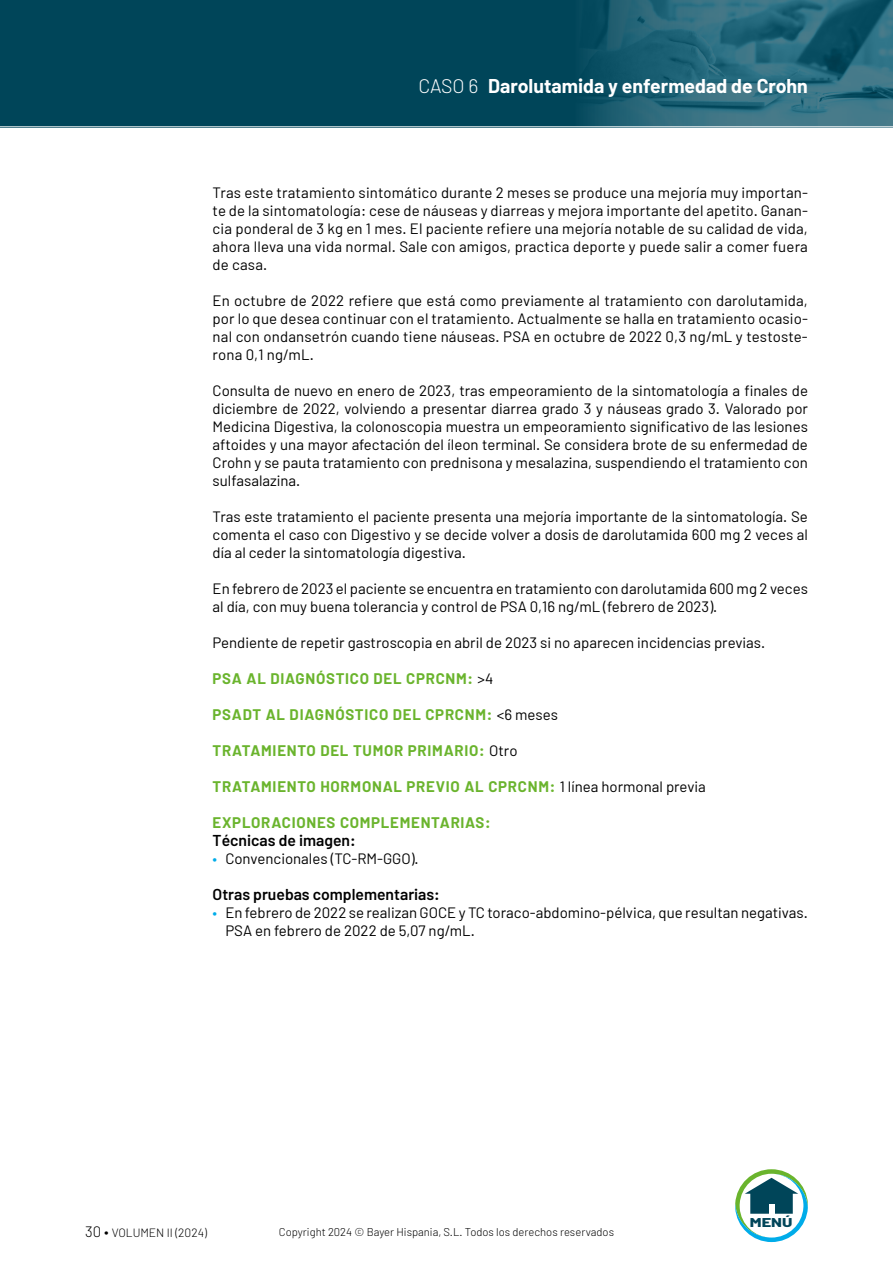
<style>
.page{position:relative;width:893px;height:1263px;background:#fff}
.page>*{position:absolute;margin:0;border:0;box-sizing:border-box;transform-origin:0 0}
.t1{font:900 19.5px "Barlow";color:#fff}
.t2{font:700 19.5px "Barlow";color:#fff}
.t3{font:600 15.75px "Barlow";color:#000}
.t4{font:15px/18px "Barlow";color:#000;text-align:justify}
.t5{font:700 15px "Barlow";letter-spacing:.05em;color:#6ab42d}
.t6{font:800 12.75px "Barlow";color:#004559;scale:1.3 1}
.t7{font:300 12px "Barlow";color:#000}
.t8{font:300 11.25px "Barlow";color:#000}
.s1{font-weight:300}
.s2{font-weight:400;color:#000}
.s3{color:#00ace9}
.s4{font-size:15px}
</style>
<div class="page">
<svg style="left:735px;top:1169px;width:73px;height:73px"></svg>
<div style="left:769px;top:1205px;width:5px;height:10px;background:#fff"></div>
<div style="left:0;top:0;width:893px;height:128px;background:#004559"></div>
<img style="left:572px;top:0;width:321px;height:128px">
<hr style="left:0;top:126px;width:893px;height:1px;background:#fff">
<h1 class="t1" style="left:271px;top:74px;width:538px">acral paraneoplásico: una entidad infrecuente y esconocida</h1>
<h1 class="t2" style="left:418px;top:74px;width:391px"><span class="s1">CASO 6</span> Darolutamida y enfermedad de Crohn</h1>
<p class="t4" style="left:213px;top:183px;width:597px">Tras este tratamiento sintomático durante 2 meses se produce una mejoría muy importan&shy;te de la sintomatología: cese de náuseas y diarreas y mejora importante del apetito. Ganan&shy;cia ponderal de 3 kg en 1 mes. El paciente refiere una mejoría notable de su calidad de vida, ahora lleva una vida normal. Sale con amigos, practica deporte y puede salir a comer fuera de casa.</p>
<p class="t4" style="left:213px;top:291px;width:597px">En octubre de 2022 refiere que está como previamente al tratamiento con darolutamida, por lo que desea continuar con el tratamiento. Actualmente se halla en tratamiento ocasio&shy;nal con ondansetrón cuando tiene náuseas. PSA en octubre de 2022 0,3 ng/mL y testoste&shy;rona 0,1 ng/mL.</p>
<p class="t4" style="left:213px;top:381px;width:597px">Consulta de nuevo en enero de 2023, tras empeoramiento de la sintomatología a finales de diciembre de 2022, volviendo a presentar diarrea grado 3 y náuseas grado 3. Valorado por Medicina Digestiva, la colonoscopia muestra un empeoramiento significativo de las lesiones aftoides y una mayor afectación del íleon terminal. Se considera brote de su enfermedad de Crohn y se pauta tratamiento con prednisona y mesalazina, suspendiendo el tratamiento con sulfasalazina.</p>
<p class="t4" style="left:213px;top:507px;width:597px">Tras este tratamiento el paciente presenta una mejoría importante de la sintomatología. Se comenta el caso con Digestivo y se decide volver a dosis de darolutamida 600 mg 2 veces al día al ceder la sintomatología digestiva.</p>
<p class="t4" style="left:213px;top:579px;width:597px">En febrero de 2023 el paciente se encuentra en tratamiento con darolutamida 600 mg 2 veces al día, con muy buena tolerancia y control de PSA 0,16 ng/mL (febrero de 2023).</p>
<p class="t4" style="left:213px;top:633px;width:554px">Pendiente de repetir gastroscopia en abril de 2023 si no aparecen incidencias previas.</p>
<p class="t5" style="left:213px;top:669px;width:282px">PSA AL DIAGNÓSTICO DEL CPRCNM: <span class="s2">&gt;4</span></p>
<p class="t5" style="left:213px;top:705px;width:347px">PSADT AL DIAGNÓSTICO DEL CPRCNM: <span class="s2">&lt;6 meses</span></p>
<p class="t5" style="left:213px;top:741px;width:306px">TRATAMIENTO DEL TUMOR PRIMARIO: <span class="s2">Otro</span></p>
<p class="t5" style="left:213px;top:777px;width:495px">TRATAMIENTO HORMONAL PREVIO AL CPRCNM: <span class="s2">1 línea hormonal previa</span></p>
<p class="t5" style="left:213px;top:813px;width:279px">EXPLORACIONES COMPLEMENTARIAS:</p>
<p class="t3" style="left:213px;top:831px;width:145px">Técnicas de imagen:</p>
<p class="t4" style="left:213px;top:849px;width:208px"><span class="s3">•</span> Convencionales (TC-RM-GGO).</p>
<p class="t3" style="left:213px;top:885px;width:229px">Otras pruebas complementarias:</p>
<p class="t4" style="left:225px;top:903px;width:584px;text-indent:-13px"><span class="s3">•</span> En febrero de 2022 se realizan GOCE y TC toraco-abdomino-pélvica, que resultan negativas.<br>PSA en febrero de 2022 de 5,07 ng/mL.</p>
<p class="t7" style="left:85px;top:1225px;width:123px"><span class="s4">30 •</span> VOLUMEN II (2024)</p>
<p class="t8" style="left:279px;top:1224px;width:337px">Copyright 2024 © Bayer Hispania, S.L. Todos los derechos reservados</p>
<p class="t6" style="left:750px;top:1215px;width:34px">MENÚ</p>
</div>
